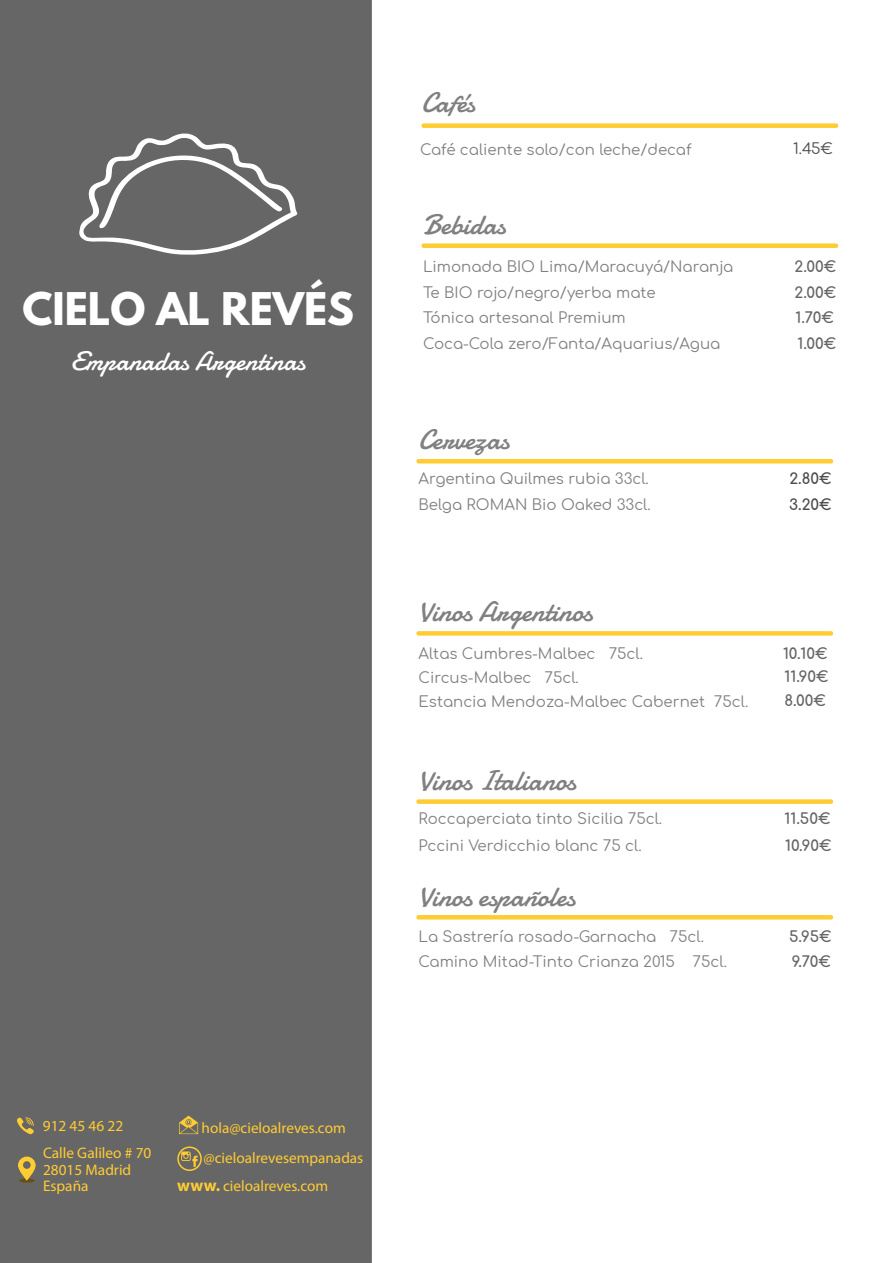
<style>
.page{position:relative;width:893px;height:1263px;background:#fff}
.page>*{position:absolute;margin:0;border:0;box-sizing:border-box;transform-origin:0 0}
.t1{font:700 39.9px "League Spartan";color:#fff}
.t2{font:28.5px "Damion";color:#808080}
.t3{font:27.15px "Damion";color:#fff}
.t4{font:15.3px/27.8px "Myriad Pro";color:#fc3}
.t5{font:15px "Comfortaa";color:#808080}
.t6{font:700 15px "Comfortaa";color:#666}
.t7{font:700 15px "Comfortaa";color:#4d4d4d}
.t8{font:15px "Comfortaa";color:#4d4d4d}
.s1{font-weight:700;font-size:16.95px}
</style>
<div class="page">
<svg style="left:421px;top:123px;width:418px;height:5px;background:#ffd147"></svg>
<svg style="left:416px;top:631px;width:418px;height:5px;background:#ffd148"></svg>
<svg style="left:416px;top:799px;width:418px;height:5px;background:#ffd047"></svg>
<svg style="left:421px;top:243px;width:418px;height:5px;background:#ffd147"></svg>
<hr style="left:416px;top:459px;width:418px;height:4px;background:#fc3">
<svg style="left:416px;top:915px;width:418px;height:4px;background:#ffcc36"></svg>
<div style="left:0;top:0;width:372px;height:1263px;background:#666"></div>
<svg style="left:77px;top:132px;width:220px;height:123px;background:#7b7b7b"></svg>
<svg style="left:181px;top:1151px;width:17px;height:16px"></svg>
<svg style="left:16px;top:1117px;width:18px;height:17px"></svg>
<svg style="left:19px;top:1178px;width:16px;height:5px"></svg>
<svg style="left:18px;top:1156px;width:18px;height:25px"></svg>
<svg style="left:179px;top:1115px;width:19px;height:19px"></svg>
<div style="left:177px;top:1146px;width:25px;height:25px;border:2px solid #fc3;border-radius:50%"></div>
<h1 class="t1" style="left:22px;top:277px;width:333px">CIELO AL REVÉS</h1>
<h3 class="t3" style="left:71px;top:343px;width:236px">Empanadas Argentinas</h3>
<h2 class="t2" style="left:422px;top:83px;width:55px">Cafés</h2>
<p class="t5" style="left:420px;top:136px;width:273px">Café caliente solo/con leche/decaf</p>
<p class="t8" style="left:793px;top:135px;width:41px">1.45€</p>
<h2 class="t2" style="left:423px;top:205px;width:84px">Bebidas</h2>
<p class="t5" style="left:423px;top:253px;width:312px">Limonada BIO Lima/Maracuyá/Naranja</p>
<p class="t6" style="left:794px;top:253px;width:43px">2.00€</p>
<p class="t5" style="left:423px;top:279px;width:234px">Te BIO rojo/negro/yerba mate</p>
<p class="t6" style="left:794px;top:278px;width:43px">2.00€</p>
<p class="t5" style="left:423px;top:304px;width:204px">Tónica artesanal Premium</p>
<p class="t6" style="left:795px;top:304px;width:40px">1.70€</p>
<p class="t5" style="left:423px;top:330px;width:299px">Coca-Cola zero/Fanta/Aquarius/Agua</p>
<p class="t6" style="left:797px;top:329px;width:40px">1.00€</p>
<h2 class="t2" style="left:418px;top:420px;width:92px">Cervezas</h2>
<p class="t5" style="left:418px;top:465px;width:232px">Argentina Quilmes rubia 33cl.</p>
<p class="t7" style="left:789px;top:465px;width:44px">2.80€</p>
<p class="t5" style="left:418px;top:491px;width:234px">Belga ROMAN Bio Oaked 33cl.</p>
<p class="t7" style="left:789px;top:491px;width:44px">3.20€</p>
<h2 class="t2" style="left:418px;top:593px;width:176px">Vinos Argentinos</h2>
<p class="t5" style="left:419px;top:640px;width:226px">Altas Cumbres-Malbec 75cl.</p>
<p class="t6" style="left:783px;top:640px;width:46px">10.10€</p>
<p class="t5" style="left:419px;top:663px;width:162px">Circus-Malbec 75cl.</p>
<p class="t6" style="left:784px;top:663px;width:46px">11.90€</p>
<p class="t5" style="left:419px;top:687px;width:331px">Estancia Mendoza-Malbec Cabernet 75cl.</p>
<p class="t6" style="left:784px;top:687px;width:43px">8.00€</p>
<h2 class="t2" style="left:418px;top:761px;width:159px">Vinos Italianos</h2>
<p class="t5" style="left:419px;top:805px;width:245px">Roccaperciata tinto Sicilia 75cl.</p>
<p class="t6" style="left:784px;top:805px;width:47px">11.50€</p>
<p class="t5" style="left:419px;top:832px;width:225px">Pccini Verdicchio blanc 75 cl.</p>
<p class="t6" style="left:785px;top:831px;width:48px">10.90€</p>
<h2 class="t2" style="left:418px;top:877px;width:158px">Vinos españoles</h2>
<p class="t5" style="left:418px;top:923px;width:287px">La Sastrería rosado-Garnacha 75cl.</p>
<p class="t6" style="left:789px;top:922px;width:44px">5.95€</p>
<p class="t5" style="left:419px;top:948px;width:310px">Camino Mitad-Tinto Crianza 2015 75cl.</p>
<p class="t6" style="left:792px;top:948px;width:41px">9.70€</p>
<p class="t4" style="left:43px;top:1111px;width:110px">912 45 46 22<br>Calle Galileo # 70</p>
<p class="t4" style="left:43px;top:1155px;width:90px">28015 Madrid</p>
<p class="t4" style="left:43px;top:1172px;width:47px">España</p>
<p class="t4" style="left:202px;top:1113px;width:146px">hola@cieloalreves.com</p>
<p class="t4" style="left:204px;top:1143px;width:161px">@cieloalrevesempanadas</p>
<p class="t4" style="left:177px;top:1172px;width:152px"><span class="s1">www.</span> cieloalreves.com</p>
</div>
